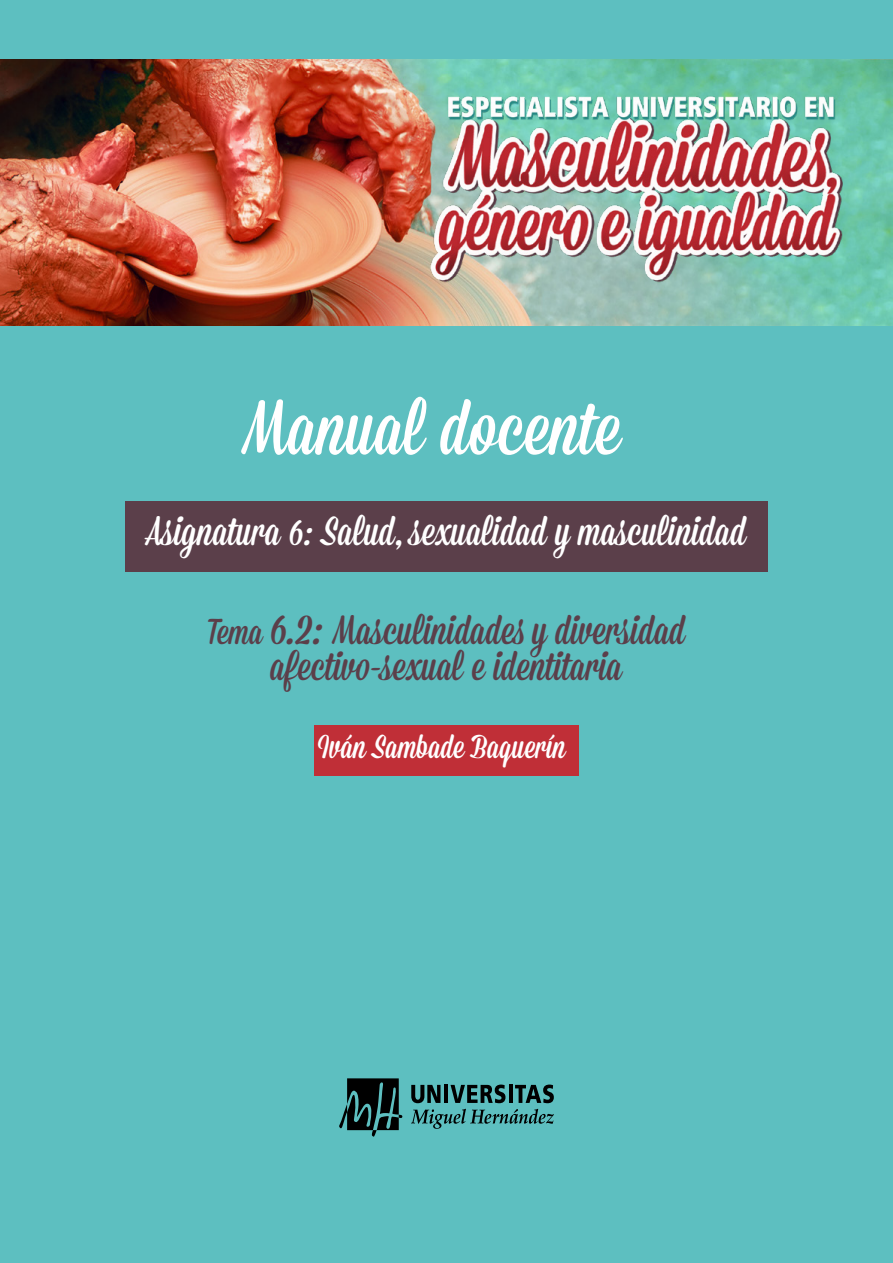
<style>
.page{position:relative;width:893px;height:1263px;background:#5dbfc0}
.page>*{position:absolute;margin:0;border:0;box-sizing:border-box;transform-origin:0 0}
.t1{font:76.5px "Mission Script";color:#fff}
.t2{font:40.5px/36px "Mission Script";color:#5b3f4a;text-align:center}
.t3{font:40.5px "Mission Script";color:#fff}
.t4{font:33px "Mission Script";color:#fff}
.s1{font-size:36px}
.s2{font-size:46.5px}
</style>
<div class="page">
<svg style="left:411px;top:1109px;width:143px;height:20px"></svg>
<svg style="left:411px;top:1085px;width:29px;height:18px"></svg>
<hr style="left:444px;top:1085px;width:4px;height:18px;background:#000">
<svg style="left:450px;top:1084px;width:55px;height:19px"></svg>
<hr style="left:509px;top:1085px;width:3px;height:18px;background:#000">
<svg style="left:515px;top:1084px;width:39px;height:19px"></svg>
<svg style="left:339px;top:1078px;width:64px;height:59px"></svg>
<img style="left:0;top:60px;width:893px;height:266px">
<img style="left:370px;top:59px;width:497px;height:240px">
<div style="left:125px;top:501px;width:642px;height:71px;background:#5b3f4a"></div>
<div style="left:314px;top:725px;width:265px;height:50px;background:#c02f37"></div>
<h1 class="t1" style="left:245px;top:382px;width:377px">Manual docente</h1>
<p class="t3" style="left:147px;top:507px;width:601px">Asignatura 6: Salud, sexualidad y masculinidad</p>
<p class="t2" style="left:208px;top:614px;width:479px"><span class="s1">Tema</span> <span class="s2">6.2:</span> Masculinidades y diversidad afectivo-sexual e identitaria</p>
<p class="t4" style="left:319px;top:726px;width:248px">Iván Sambade Baquerín</p>
</div>
